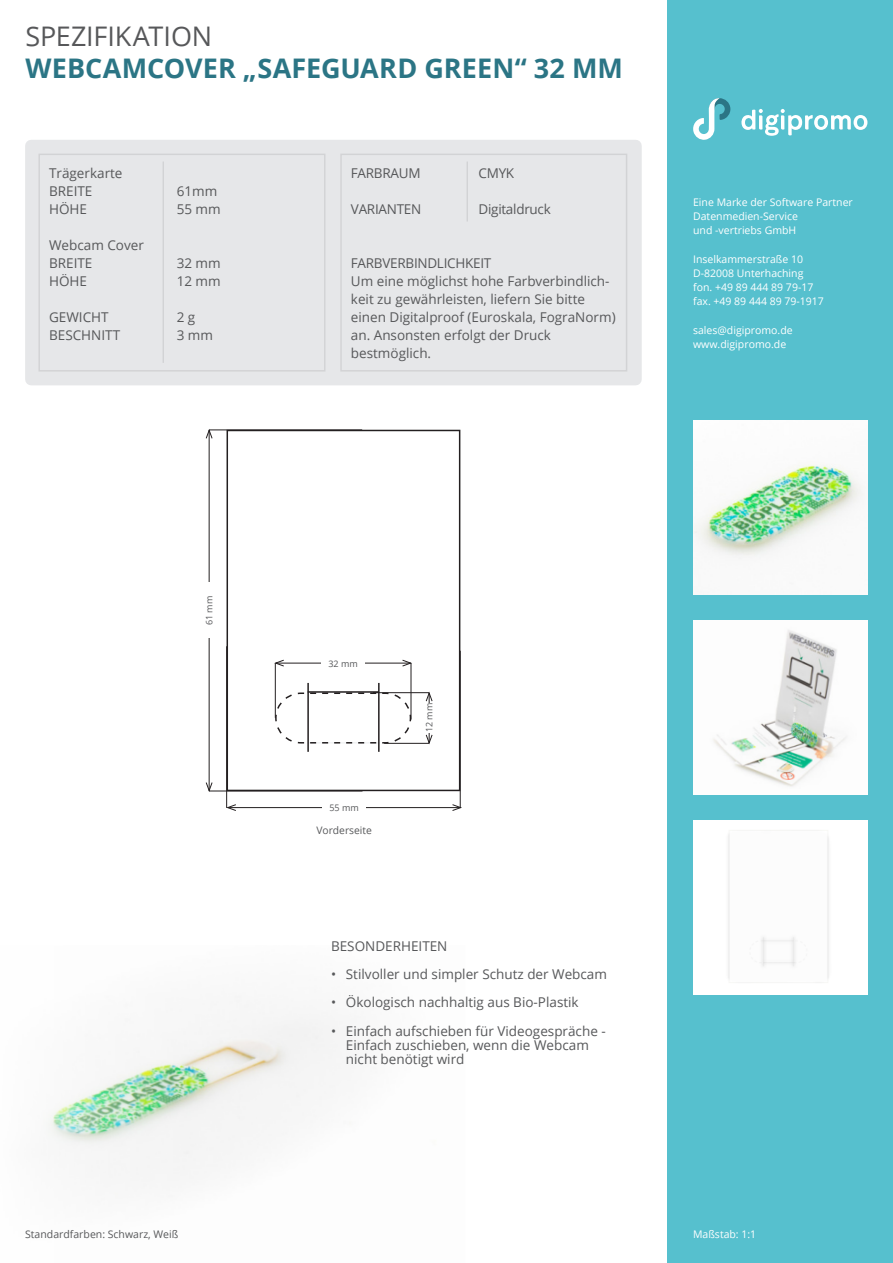
<style>
.page{position:relative;width:893px;height:1263px;background:#fff}
.page>*{position:absolute;margin:0;border:0;box-sizing:border-box;transform-origin:0 0}
.t1{font:700 27px "Open Sans";color:#2b7585}
.t2{font:27px "Open Sans";letter-spacing:-.005em;color:#57585a}
.t3{font:13.5px/18px "Open Sans";color:#57585a}
.t4{font:13.5px "Open Sans";letter-spacing:-.02em;color:#57585a}
.t5{font:10.5px/14.2px "Open Sans";color:#fff}
.t6{font:10.5px "Open Sans";color:#57585a}
.t7{font:10.35px "Open Sans";color:#57585a}
.t8{font:9px "Open Sans";color:#57585a}
</style>
<div class="page">
<div style="left:668px;top:0;width:225px;height:1263px;background:#56c0ce"></div>
<div style="left:25px;top:140px;width:617px;height:245px;background:#e6e7e9"></div>
<hr style="left:163px;top:161px;width:1px;height:202px;background:#231f20">
<hr style="left:466px;top:161px;width:2px;height:61px;background:#231f20">
<img style="left:48px;top:1017px;width:290px;height:158px">
<svg style="left:741px;top:109px;width:126px;height:27px"></svg>
<svg style="left:693px;top:98px;width:38px;height:42px"></svg>
<hr style="left:228px;top:807px;width:233px;height:1px;background:#231f20">
<svg style="left:452px;top:804px;width:10px;height:7px"></svg>
<svg style="left:227px;top:804px;width:9px;height:7px"></svg>
<div style="left:322px;top:804px;width:44px;height:7px;background:#fff"></div>
<hr style="left:209px;top:430px;width:1px;height:361px;background:#231f20">
<svg style="left:206px;top:429px;width:7px;height:10px"></svg>
<svg style="left:206px;top:782px;width:7px;height:10px"></svg>
<div style="left:206px;top:582px;width:7px;height:56px;background:#fff"></div>
<hr style="left:209px;top:430px;width:153px;height:1px;background:#231f20">
<hr style="left:209px;top:791px;width:153px;height:1px;background:#231f20">
<hr style="left:460px;top:651px;width:1px;height:157px;background:#231f20">
<hr style="left:226px;top:646px;width:1px;height:162px;background:#231f20">
<svg style="left:226px;top:429px;width:235px;height:363px"></svg>
<div style="left:693px;top:820px;width:174px;height:174px;background:#fcfcfc"></div>
<img style="left:693px;top:620px;width:174px;height:175px">
<img style="left:693px;top:420px;width:174px;height:175px">
<h1 class="t2" style="left:26px;top:18px;width:188px">SPEZIFIKATION</h1>
<h1 class="t1" style="left:26px;top:49px;width:599px">WEBCAMCOVER „SAFEGUARD GREEN“ 32 MM</h1>
<p class="t3" style="left:49px;top:164px;width:75px">Trägerkarte<br>BREITE</p>
<p class="t3" style="left:177px;top:182px;width:42px">61mm</p>
<p class="t3" style="left:49px;top:200px;width:39px">HÖHE</p>
<p class="t3" style="left:177px;top:200px;width:46px">55 mm</p>
<p class="t3" style="left:49px;top:236px;width:96px">Webcam Cover<br>BREITE</p>
<p class="t3" style="left:177px;top:254px;width:46px">32 mm</p>
<p class="t3" style="left:49px;top:272px;width:39px">HÖHE</p>
<p class="t3" style="left:177px;top:272px;width:46px">12 mm</p>
<p class="t3" style="left:49px;top:308px;width:61px">GEWICHT</p>
<p class="t3" style="left:177px;top:308px;width:20px">2 g</p>
<p class="t3" style="left:49px;top:326px;width:73px">BESCHNITT</p>
<p class="t3" style="left:177px;top:326px;width:38px">3 mm</p>
<p class="t4" style="left:351px;top:164px;width:71px">FARBRAUM</p>
<p class="t3" style="left:478px;top:164px;width:37px">CMYK</p>
<p class="t4" style="left:351px;top:200px;width:72px">VARIANTEN</p>
<p class="t4" style="left:478px;top:200px;width:74px">Digitaldruck</p>
<p class="t3" style="left:351px;top:254px;width:266px">FARBVERBINDLICHKEIT<br>Um eine möglichst hohe Farbverbindlich&shy;keit zu gewährleisten, liefern Sie bitte einen Digitalproof (Euroskala, FograNorm) an. Ansonsten erfolgt der Druck bestmöglich.</p>
<p class="t5" style="left:693px;top:195px;width:161px">Eine Marke der Software Partner<br>Datenmedien-Service<br>und -vertriebs GmbH</p>
<p class="t5" style="left:693px;top:252px;width:132px">Inselkammerstraße 10<br>D-82008 Unterhaching fon. +49 89 444 89 79-17 fax. +49 89 444 89 79-1917</p>
<p class="t5" style="left:693px;top:322px;width:101px">sales@digipromo.de www.digipromo.de</p>
<p class="t8" style="left:203px;top:625px;width:31px;rotate:-90deg">61 mm</p>
<p class="t8" style="left:328px;top:657px;width:31px">32 mm</p>
<p class="t8" style="left:329px;top:802px;width:31px">55 mm</p>
<p class="t7" style="left:316px;top:823px;width:57px">Vorderseite</p>
<p class="t8" style="left:423px;top:732px;width:31px;rotate:-90deg">12 mm</p>
<p class="t3" style="left:331px;top:936px;width:118px">BESONDERHEITEN</p>
<p class="t3" style="left:331px;top:965px;width:277px">• Stilvoller und simpler Schutz der Webcam</p>
<p class="t3" style="left:331px;top:993px;width:249px">• Ökologisch nachhaltig aus Bio-Plastik</p>
<p class="t3" style="left:346px;top:1023px;width:261px;line-height:14.1px;text-indent:-15px">• Einfach aufschieben für Videogespräche -<br>Einfach zuschieben, wenn die Webcam nicht benötigt wird</p>
<p class="t6" style="left:25px;top:1226px;width:155px">Standardfarben: Schwarz, Weiß</p>
<p class="t5" style="left:693px;top:1226px;width:65px">Maßstab: 1:1</p>
</div>
